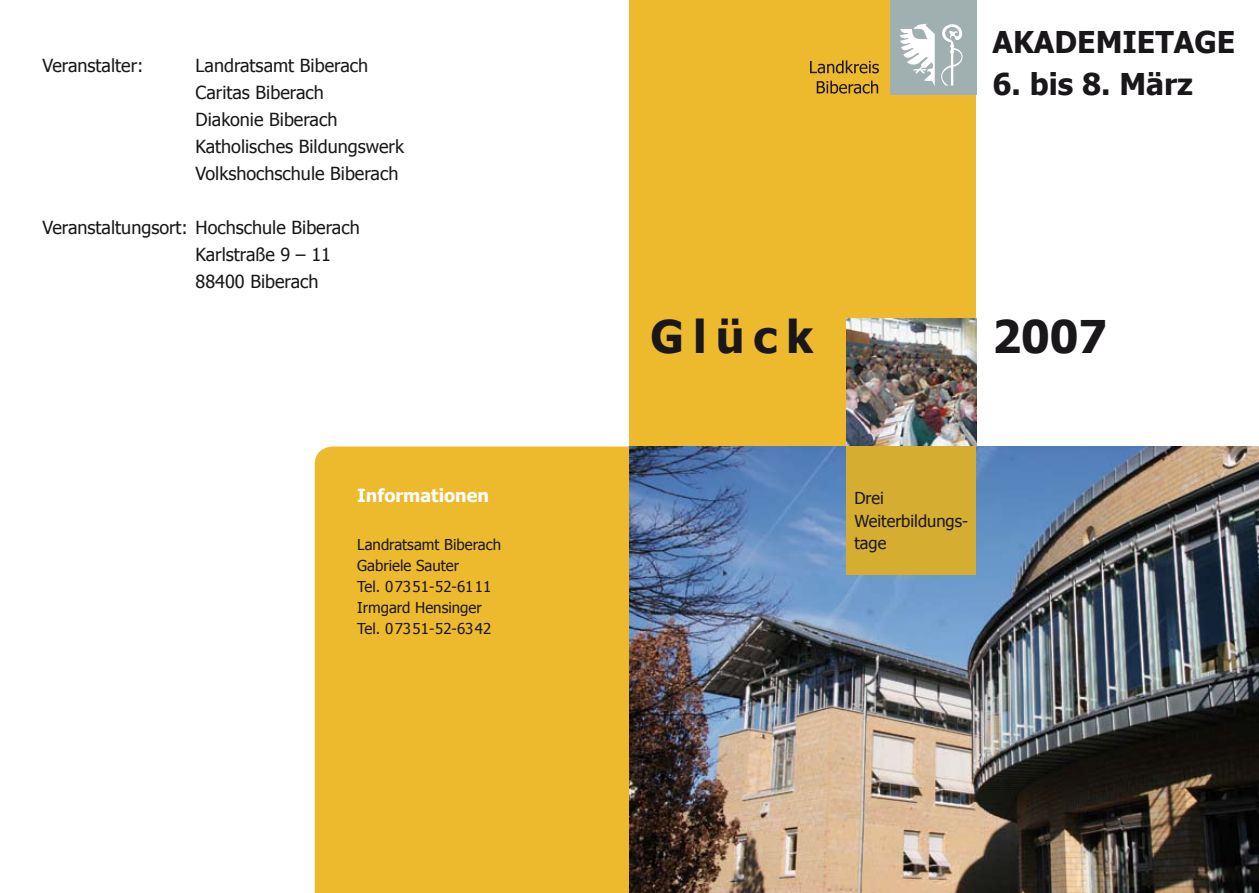
<style>
.page{position:relative;width:1259px;height:893px;background:#fff}
.page>*{position:absolute;margin:0;border:0;box-sizing:border-box;transform-origin:0 0}
.t1{font:700 45px "Tahoma";letter-spacing:.2em;color:#1a171b}
.t2{font:700 30px "Tahoma";color:#1a171b}
.t3{font:18px/27px "Tahoma";color:#1a171b}
.t4{font:700 18px "Tahoma";color:#fff}
.t5{font:16.5px/22.5px "Tahoma";color:#1a171b}
.t6{font:15px/21px "Tahoma";color:#1a171b}
</style>
<div class="page">
<div style="left:315px;top:446px;width:314px;height:447px;background:#edba2e"></div>
<div style="left:629px;top:0;width:347px;height:485px;background:#edba2e"></div>
<img style="left:629px;top:446px;width:630px;height:447px">
<div style="left:890px;top:0;width:86px;height:95px;background:#a0afaf"></div>
<svg style="left:900px;top:24px;width:34px;height:61px"></svg>
<svg style="left:941px;top:24px;width:21px;height:62px"></svg>
<svg style="left:810px;top:60px;width:69px;height:13px"></svg>
<svg style="left:816px;top:81px;width:62px;height:13px"></svg>
<img style="left:846px;top:318px;width:130px;height:128px">
<div style="left:846px;top:446px;width:130px;height:129px;background:#d5ad31"></div>
<p class="t3" style="left:43px;top:51px;width:103px">Veranstalter:</p>
<p class="t3" style="left:196px;top:51px;width:210px">Landratsamt Biberach<br>Caritas Biberach<br>Diakonie Biberach<br>Katholisches Bildungswerk<br>Volkshochschule Biberach</p>
<p class="t3" style="left:196px;top:213px;width:166px;text-indent:-153px">Veranstaltungsort: Hochschule Biberach<br>Karlstraße 9 – 11<br>88400 Biberach</p>
<p class="t4" style="left:357px;top:483px;width:133px">Informationen</p>
<p class="t6" style="left:357px;top:533px;width:145px">Landratsamt Biberach<br>Gabriele Sauter<br>Tel. 07351-52-6111<br>Irmgard Hensinger<br>Tel. 07351-52-6342</p>
<h2 class="t2" style="left:992px;top:21px;width:244px">AKADEMIETAGE</h2>
<h2 class="t2" style="left:992px;top:63px;width:202px">6. bis 8. März</h2>
<h1 class="t1" style="left:650px;top:305px;width:164px">Glück</h1>
<h1 class="t1" style="left:992px;top:305px;width:116px">2007</h1>
<p class="t5" style="left:854px;top:486px;width:115px">Drei<br>Weiterbildungs&shy;tage</p>
</div>
